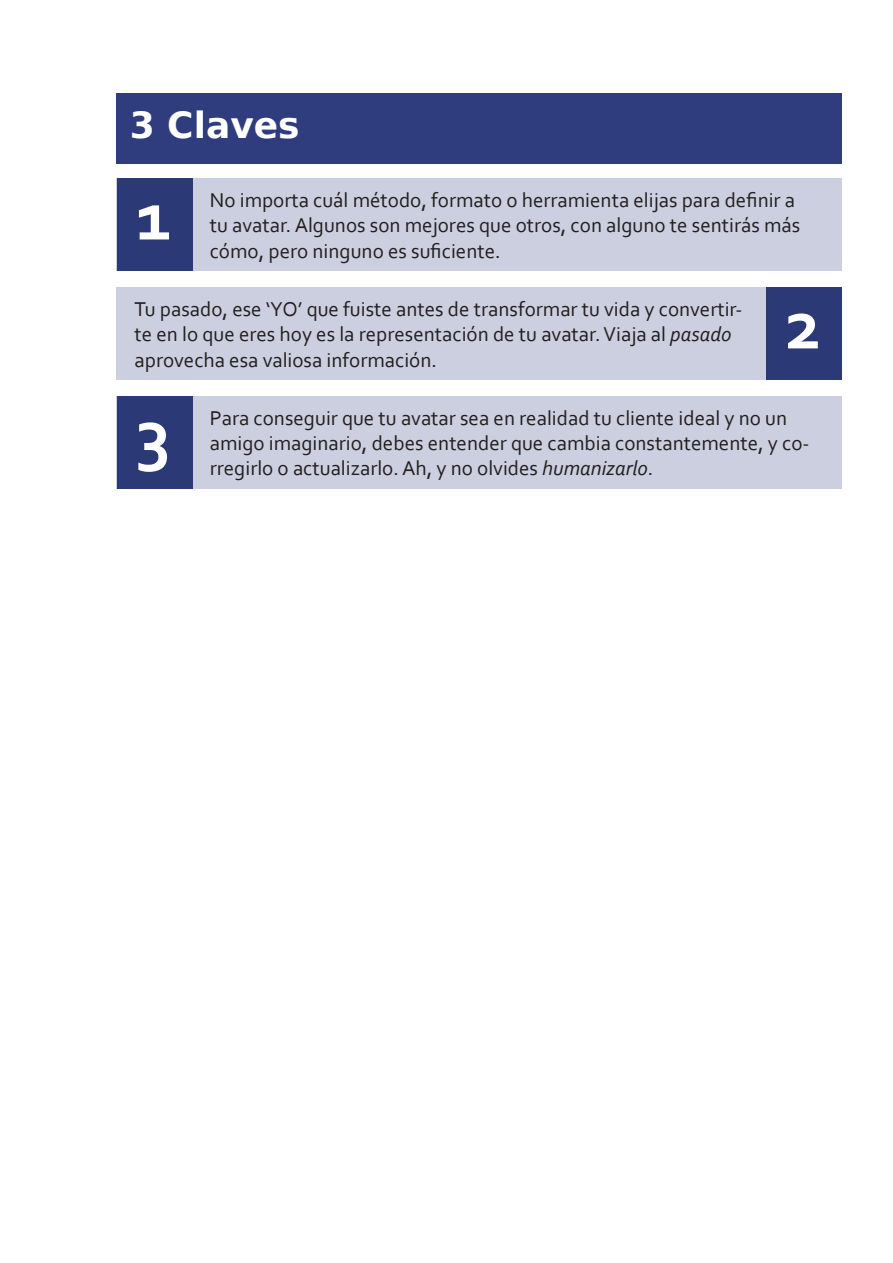
<style>
.page{position:relative;width:893px;height:1263px;background:#fff}
.page>*{position:absolute;margin:0;border:0;box-sizing:border-box;transform-origin:0 0}
.t1{font:700 72px "Corbel";color:#fff}
.t2{font:700 36px "DejaVu Sans";color:#fff}
.t3{font:21px/25.2px "Corbel";color:#231f20}
.s1{font-style:italic}
</style>
<div class="page">
<div style="left:117px;top:94px;width:725px;height:70px;background:#2f3d7e"></div>
<div style="left:117px;top:179px;width:725px;height:92px;background:#cbcfdf"></div>
<div style="left:117px;top:179px;width:76px;height:92px;background:#2c3977"></div>
<div style="left:117px;top:287px;width:725px;height:92px;background:#cbcfdf"></div>
<div style="left:766px;top:287px;width:76px;height:92px;background:#2c3977"></div>
<div style="left:117px;top:396px;width:725px;height:92px;background:#cbcfdf"></div>
<div style="left:117px;top:396px;width:76px;height:92px;background:#2c3977"></div>
<h2 class="t2" style="left:130px;top:96px;width:171px">3 Claves</h2>
<h1 class="t1" style="left:136px;top:171px;width:37px">1</h1>
<p class="t3" style="left:210px;top:187px;width:592px">No importa cuál método, formato o herramienta elijas para definir a tu avatar. Algunos son mejores que otros, con alguno te sentirás más cómo, pero ninguno es suficiente.</p>
<p class="t3" style="left:135px;top:296px;width:609px">Tu pasado, ese ‘YO’ que fuiste antes de transformar tu vida y convertir&shy;te en lo que eres hoy es la representación de tu avatar. Viaja al <span class="s1">pasado </span>aprovecha esa valiosa información.</p>
<h1 class="t1" style="left:785px;top:280px;width:37px">2</h1>
<h1 class="t1" style="left:136px;top:389px;width:37px">3</h1>
<p class="t3" style="left:210px;top:405px;width:601px">Para conseguir que tu avatar sea en realidad tu cliente ideal y no un amigo imaginario, debes entender que cambia constantemente, y co&shy;rregirlo o actualizarlo. Ah, y no olvides <span class="s1">humanizarlo</span>.</p>
</div>
